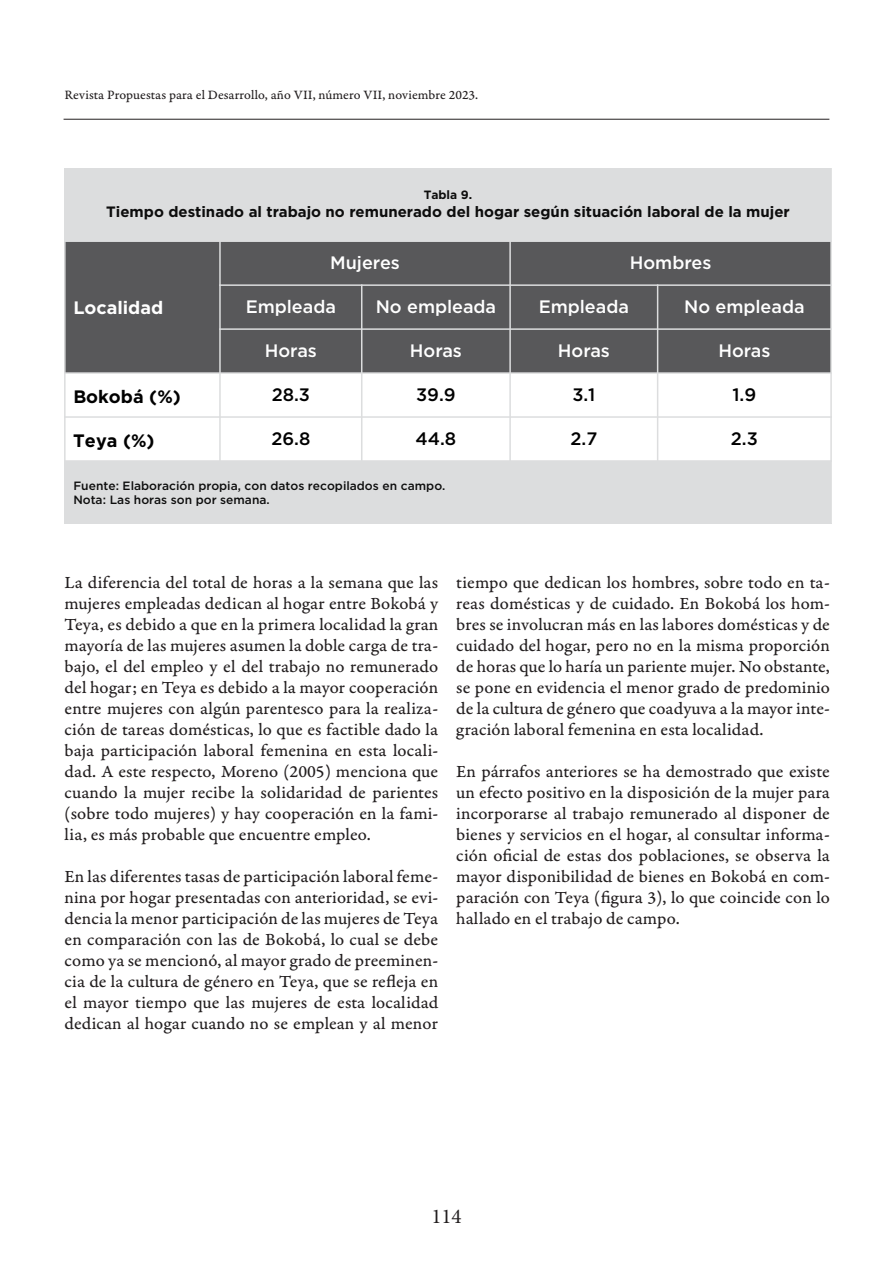
<style>
.page{position:relative;width:893px;height:1263px;background:#fff}
.page>*{position:absolute;margin:0;border:0;box-sizing:border-box;transform-origin:0 0}
.t1{font:21px "Minion Pro";color:#231f20}
.Texto_de_párrafo_ESP{font:18px/21px "Garamond Premr Pro Capt";letter-spacing:.005em;color:#231f20;text-align:justify}
.t2{font:500 18px "Gotham";letter-spacing:-.005em;color:#fff}
.t3{font:500 18px "Gotham";color:#000}
.t4{font:700 18px "Gotham";color:#000}
.t5{font:700 18px "Gotham";color:#fff}
.t6{font:700 15px "Gotham";color:#0d0d0d}
.t7{font:13.5px "Garamond Premr Pro Capt";color:#231f20}
.t8{font:500 12px/13.6px "Gotham";color:#0d0d0d}
.t9{font:700 12px "Gotham";letter-spacing:-.005em;color:#0d0d0d}
</style>
<div class="page">
<hr style="left:64px;top:119px;width:765px;height:1px;background:#231f20">
<div style="left:65px;top:168px;width:766px;height:73px;background:#dcddde"></div>
<div style="left:65px;top:241px;width:155px;height:132px;background:#58585a"></div>
<div style="left:220px;top:241px;width:290px;height:44px;background:#58585a"></div>
<div style="left:510px;top:241px;width:321px;height:44px;background:#58585a"></div>
<div style="left:220px;top:285px;width:142px;height:44px;background:#58585a"></div>
<div style="left:362px;top:285px;width:148px;height:44px;background:#58585a"></div>
<div style="left:510px;top:285px;width:148px;height:44px;background:#58585a"></div>
<div style="left:658px;top:285px;width:173px;height:44px;background:#58585a"></div>
<div style="left:220px;top:329px;width:142px;height:44px;background:#58585a"></div>
<div style="left:362px;top:329px;width:148px;height:44px;background:#58585a"></div>
<div style="left:510px;top:329px;width:148px;height:44px;background:#58585a"></div>
<div style="left:658px;top:329px;width:173px;height:44px;background:#58585a"></div>
<div style="left:65px;top:461px;width:766px;height:62px;background:#dcddde"></div>
<hr style="left:219px;top:240px;width:2px;height:222px;background:#dcddde">
<hr style="left:361px;top:284px;width:1px;height:178px;background:#dcddde">
<hr style="left:509px;top:240px;width:2px;height:222px;background:#dcddde">
<hr style="left:657px;top:284px;width:1px;height:178px;background:#dcddde">
<hr style="left:64px;top:240px;width:768px;height:2px;background:#dcddde">
<hr style="left:219px;top:284px;width:613px;height:2px;background:#dcddde">
<hr style="left:219px;top:328px;width:613px;height:2px;background:#dcddde">
<hr style="left:64px;top:372px;width:768px;height:2px;background:#dcddde">
<hr style="left:64px;top:416px;width:768px;height:2px;background:#dcddde">
<hr style="left:64px;top:460px;width:768px;height:2px;background:#dcddde">
<hr style="left:64px;top:168px;width:2px;height:355px;background:#dcddde">
<hr style="left:830px;top:168px;width:2px;height:355px;background:#dcddde">
<hr style="left:64px;top:523px;width:768px;height:1px;background:#dcddde">
<p class="t7" style="left:65px;top:87px;width:415px">Revista Propuestas para el Desarrollo, año VII, número VII, noviembre 2023.</p>
<p class="t9" style="left:424px;top:187px;width:50px">Tabla 9.</p>
<p class="t6" style="left:106px;top:203px;width:685px">Tiempo destinado al trabajo no remunerado del hogar según situación laboral de la mujer</p>
<p class="t5" style="left:73px;top:298px;width:92px">Localidad</p>
<p class="t2" style="left:330px;top:251px;width:71px">Mujeres</p>
<p class="t2" style="left:630px;top:251px;width:83px">Hombres</p>
<p class="t2" style="left:246px;top:295px;width:92px">Empleada</p>
<p class="t2" style="left:376px;top:295px;width:122px">No empleada</p>
<p class="t2" style="left:539px;top:295px;width:92px">Empleada</p>
<p class="t2" style="left:684px;top:295px;width:122px">No empleada</p>
<p class="t2" style="left:265px;top:339px;width:54px">Horas</p>
<p class="t2" style="left:410px;top:339px;width:54px">Horas</p>
<p class="t2" style="left:558px;top:339px;width:54px">Horas</p>
<p class="t2" style="left:718px;top:339px;width:54px">Horas</p>
<p class="t4" style="left:73px;top:386px;width:109px">Bokobá (%)</p>
<p class="t3" style="left:272px;top:383px;width:40px">28.3</p>
<p class="t3" style="left:416px;top:383px;width:41px">39.9</p>
<p class="t3" style="left:572px;top:383px;width:25px">3.1</p>
<p class="t3" style="left:732px;top:383px;width:25px">1.9</p>
<p class="t4" style="left:73px;top:430px;width:83px">Teya (%)</p>
<p class="t3" style="left:271px;top:427px;width:41px">26.8</p>
<p class="t3" style="left:416px;top:427px;width:42px">44.8</p>
<p class="t3" style="left:570px;top:427px;width:28px">2.7</p>
<p class="t3" style="left:731px;top:427px;width:29px">2.3</p>
<p class="t8" style="left:73px;top:479px;width:374px">Fuente: Elaboración propia, con datos recopilados en campo.<br>Nota: Las horas son por semana.</p>
<p class="Texto_de_párrafo_ESP" style="left:65px;top:572px;width:375px">La diferencia del total de horas a la semana que las mujeres empleadas dedican al hogar entre Bokobá y Teya, es debido a que en la primera localidad la gran mayoría de las mujeres asumen la doble carga de tra&shy;bajo, el del empleo y el del trabajo no remunerado del hogar; en Teya es debido a la mayor cooperación entre mujeres con algún parentesco para la realiza&shy;ción de tareas domésticas, lo que es factible dado la baja participación laboral femenina en esta locali&shy;dad. A este respecto, Moreno (2005) menciona que cuando la mujer recibe la solidaridad de parientes (sobre todo mujeres) y hay cooperación en la fami&shy;lia, es más probable que encuentre empleo.</p>
<p class="Texto_de_párrafo_ESP" style="left:65px;top:866px;width:375px">En las diferentes tasas de participación laboral feme&shy;nina por hogar presentadas con anterioridad, se evi&shy;dencia la menor participación de las mujeres de Teya en comparación con las de Bokobá, lo cual se debe como ya se mencionó, al mayor grado de preeminen&shy;cia de la cultura de género en Teya, que se refleja en el mayor tiempo que las mujeres de esta localidad dedican al hogar cuando no se emplean y al menor</p>
<p class="Texto_de_párrafo_ESP" style="left:456px;top:572px;width:375px">tiempo que dedican los hombres, sobre todo en ta&shy;reas domésticas y de cuidado. En Bokobá los hom&shy;bres se involucran más en las labores domésticas y de cuidado del hogar, pero no en la misma proporción de horas que lo haría un pariente mujer. No obstante, se pone en evidencia el menor grado de predominio de la cultura de género que coadyuva a la mayor inte&shy;gración laboral femenina en esta localidad.</p>
<p class="Texto_de_párrafo_ESP" style="left:456px;top:761px;width:375px">En párrafos anteriores se ha demostrado que existe un efecto positivo en la disposición de la mujer para incorporarse al trabajo remunerado al disponer de bienes y servicios en el hogar, al consultar informa&shy;ción oficial de estas dos poblaciones, se observa la mayor disponibilidad de bienes en Bokobá en com&shy;paración con Teya (figura 3), lo que coincide con lo hallado en el trabajo de campo.</p>
<p class="t1" style="left:431px;top:1202px;width:32px">114</p>
</div>
